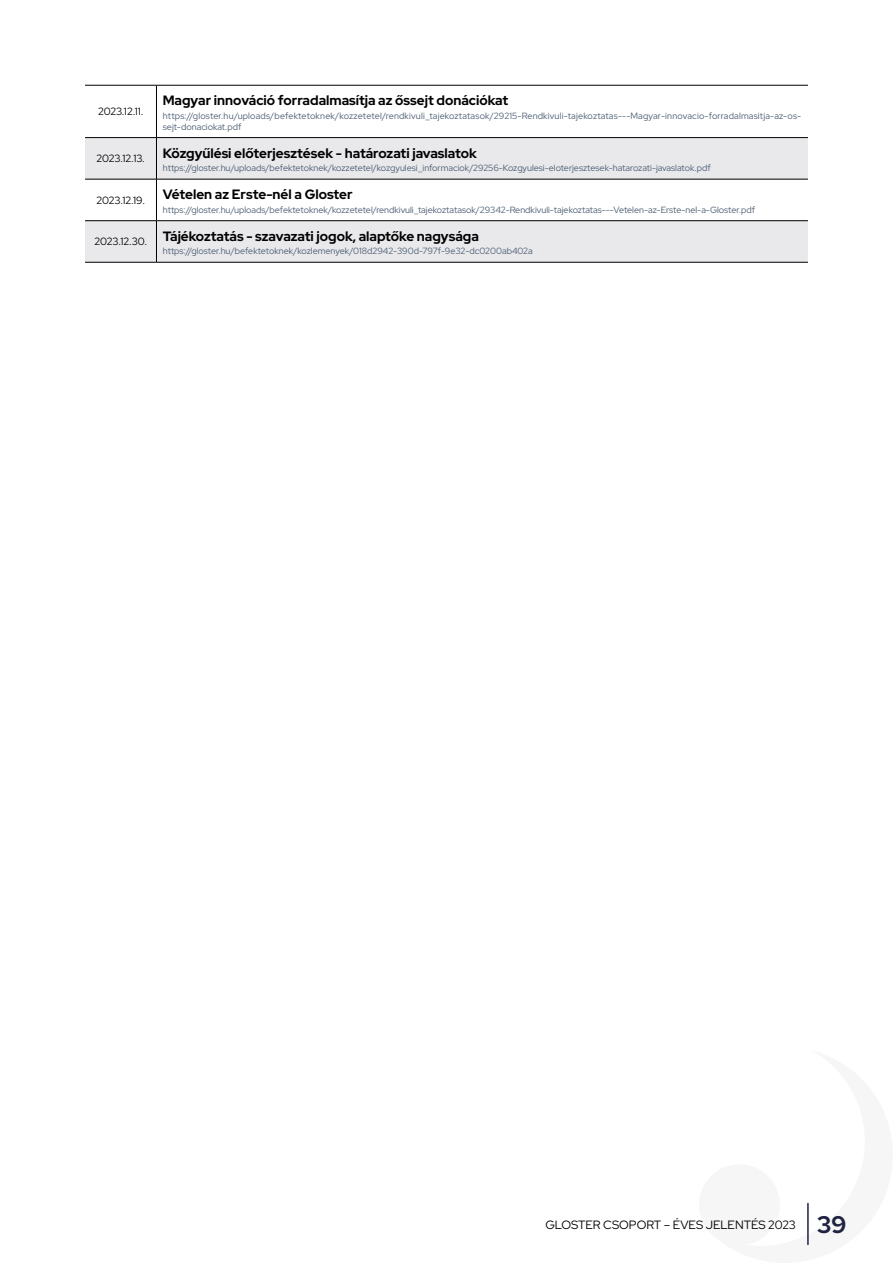
<style>
.page{position:relative;width:893px;height:1263px;background:#fff}
.page>*{position:absolute;margin:0;border:0;box-sizing:border-box;transform-origin:0 0}
.t1{font:700 13.5px "Red Hat Display";color:#000}
.t2{font:12px "Red Hat Display";color:#000}
.t3{font:10.5px "Red Hat Display";color:#000}
.t4{font:9px "Red Hat Display";color:#4c5e72}
.t5{font:9px/10.8px "Red Hat Display";letter-spacing:.02em;color:#4c5e72}
.s1{font-weight:700;font-size:24px;color:#1f2341}
</style>
<div class="page">
<svg style="left:85px;top:138px;width:723px;height:124px;fill:#e9e9ec"></svg>
<hr style="left:85px;top:85px;width:71px;height:1px;background:#000">
<hr style="left:156px;top:85px;width:652px;height:1px;background:#000">
<hr style="left:156px;top:85px;width:1px;height:52px;background:#000">
<hr style="left:85px;top:137px;width:71px;height:1px;background:#000">
<hr style="left:156px;top:137px;width:652px;height:1px;background:#000">
<hr style="left:156px;top:138px;width:1px;height:41px;background:#000">
<hr style="left:85px;top:179px;width:71px;height:1px;background:#000">
<hr style="left:156px;top:179px;width:652px;height:1px;background:#000">
<hr style="left:156px;top:179px;width:1px;height:41px;background:#000">
<hr style="left:85px;top:220px;width:71px;height:1px;background:#000">
<hr style="left:156px;top:220px;width:652px;height:1px;background:#000">
<hr style="left:156px;top:221px;width:1px;height:41px;background:#000">
<hr style="left:85px;top:262px;width:71px;height:1px;background:#000">
<hr style="left:156px;top:262px;width:652px;height:1px;background:#000">
<hr style="left:807px;top:1203px;width:2px;height:41px;background:#1f2341">
<p class="t3" style="left:98px;top:105px;width:47px">2023.12.11.</p>
<h1 class="t1" style="left:163px;top:92px;width:347px">Magyar innováció forradalmasítja az őssejt donációkat</h1>
<p class="t5" style="left:163px;top:110px;width:640px">https://gloster.hu/uploads/befektetoknek/kozzetetel/rendkivuli_tajekoztatasok/29215-Rendkivuli-tajekoztatas---Magyar-innovacio-forradalmasitja-az-os&shy;sejt-donaciokat.pdf</p>
<p class="t3" style="left:97px;top:152px;width:50px">2023.12.13.</p>
<h1 class="t1" style="left:163px;top:144px;width:315px">Közgyűlési előterjesztések - határozati javaslatok</h1>
<p class="t4" style="left:163px;top:162px;width:549px">https://gloster.hu/uploads/befektetoknek/kozzetetel/kozgyulesi_informaciok/29256-Kozgyulesi-eloterjesztesek-hatarozati-javaslatok.pdf</p>
<p class="t3" style="left:96px;top:193px;width:50px">2023.12.19.</p>
<h1 class="t1" style="left:163px;top:186px;width:191px">Vételen az Erste-nél a Gloster</h1>
<p class="t4" style="left:163px;top:204px;width:594px">https://gloster.hu/uploads/befektetoknek/kozzetetel/rendkivuli_tajekoztatasok/29342-Rendkivuli-tajekoztatas---Vetelen-az-Erste-nel-a-Gloster.pdf</p>
<h1 class="t1" style="left:95px;top:227px;width:386px"><sub>2023.12.30.</sub> Tájékoztatás - szavazati jogok, alaptőke nagysága</h1>
<p class="t4" style="left:163px;top:245px;width:371px">https://gloster.hu/befektetoknek/kozlemenyek/018d2942-390d-797f-9e32-dc0200ab402a</p>
<h2 class="t2" style="left:545px;top:1217px;width:303px">GLOSTER CSOPORT – ÉVES JELENTÉS 2023 <span class="s1">39</span></h2>
</div>
